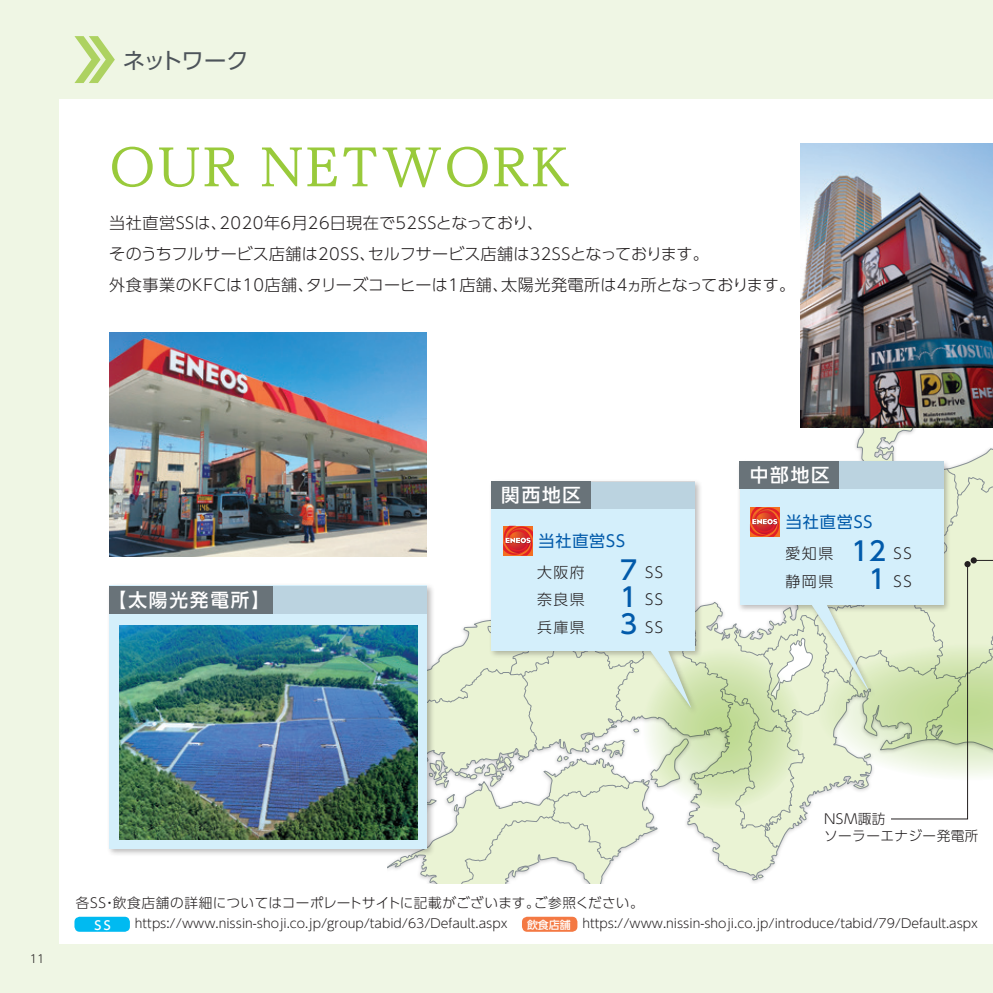
<style>
.page{position:relative;width:993px;height:993px;background:#fff}
.page>*{position:absolute;margin:0;border:0;box-sizing:border-box;transform-origin:0 0}
.t1{font:500 50.93px "UD Reimin Pro";letter-spacing:.03em;color:#99ca3b}
.t2{font:500 26.07px/27.3px "UD Shin Go Pro";color:#015aaa;text-align:justify}
.t3{font:22.4px "UD Shin Go Pro";letter-spacing:-.055em;color:#4d545a}
.t4{font:500 18.55px "UD Shin Go Pro";letter-spacing:.1em;color:#fff}
.t5{font:300 16.1px/31px "UD Shin Go Pro";letter-spacing:.01em;color:#231f20}
.t6{font:16.1px "UD Shin Go Pro";letter-spacing:.05em;color:#015aaa}
.t7{font:300 14.88px/27.3px "UD Shin Go Pro";letter-spacing:.1em;color:#231f20;text-align:justify}
.t8{font:300 13.65px/17.3px "UD Shin Go Pro";letter-spacing:.03em;color:#231f20}
.t9{font:300 12.42px "UD Shin Go Pro";color:#231f20}
.t10{font:500 12.25px "UD Shin Go Pro";color:#fff}
.t11{font:300 11.2px "UD Shin Go Pro";color:#231f20}
.s1{font-weight:500;font-size:10.85px;color:#fff}
</style>
<div class="page">
<div style="left:0;top:0;width:992px;height:992px;background:#eff6e4"></div>
<div style="left:60px;top:99px;width:932px;height:844px;background:#fff"></div>
<img style="left:109px;top:332px;width:318px;height:224px">
<img style="left:800px;top:144px;width:192px;height:283px">
<div style="left:106px;top:582px;width:328px;height:274px;background:#231f20;opacity:.3"></div>
<div style="left:109px;top:585px;width:318px;height:263px;background:#d4effb"></div>
<img style="left:119px;top:625px;width:268px;height:213px">
<svg style="left:74px;top:36px;width:41px;height:47px"></svg>
<div style="left:739px;top:461px;width:204px;height:28px;background:#bbd3e0"></div>
<div style="left:739px;top:461px;width:99px;height:28px;background:#697379"></div>
<div style="left:109px;top:585px;width:318px;height:28px;background:#bbd3e0"></div>
<div style="left:109px;top:585px;width:164px;height:28px;background:#697379"></div>
<div style="left:522px;top:916px;width:55px;height:15px;background:#f47943;border-radius:5px"></div>
<div style="left:74px;top:916px;width:56px;height:15px;background:#00baf1;border-radius:5px"></div>
<svg style="left:387px;top:465px;width:605px;height:418px"></svg>
<h3 class="t3" style="left:123px;top:43px;width:127px">ネットワーク</h3>
<h1 class="t1" style="left:109px;top:125px;width:462px">OUR NETWORK</h1>
<p class="t5" style="left:109px;top:206px;width:687px">当社直営SSは、2020年6月26日現在で52SSとなっており、<br>そのうちフルサービス店舗は20SS、セルフサービス店舗は32SSとなっております。<br>外食事業のKFCは10店舗、タリーズコーヒーは1店舗、太陽光発電所は4ヵ所となっております。</p>
<h3 class="t4" style="left:108px;top:584px;width:163px">【太陽光発電所】</h3>
<h3 class="t4" style="left:501px;top:480px;width:81px">関西地区</h3>
<p class="t6" style="left:538px;top:528px;width:88px">当社直営SS</p>
<p class="t7" style="left:537px;top:558px;width:49px">大阪府奈良県兵庫県</p>
<p class="t7" style="left:645px;top:558px;width:20px">SS SS SS</p>
<h2 class="t2" style="left:620px;top:555px;width:19px">7<br>1<br>3</h2>
<h3 class="t4" style="left:749px;top:460px;width:81px">中部地区</h3>
<p class="t6" style="left:785px;top:508px;width:88px">当社直営SS</p>
<p class="t7" style="left:785px;top:539px;width:49px">愛知県静岡県</p>
<p class="t7" style="left:893px;top:539px;width:20px">SS<br>SS</p>
<h2 class="t2" style="left:851px;top:536px;width:36px;text-align:right">12<br>1</h2>
<p class="t11" style="left:30px;top:949px;width:16px">11</p>
<p class="t8" style="left:76px;top:893px;width:569px">各SS・飲食店舗の詳細についてはコーポレートサイトに記載がございます。ご参照ください。</p>
<p class="t8" style="left:823px;top:809px;width:156px">NSM諏訪<br>ソーラーエナジー発電所</p>
<p class="t10" style="left:94px;top:914px;width:18px">SS</p>
<p class="t9" style="left:135px;top:913px;width:374px">https://www.nissin-shoji.co.jp/group/tabid/63/Default.aspx</p>
<p class="t9" style="left:527px;top:912px;width:452px"><span class="s1">飲食店舗</span> https://www.nissin-shoji.co.jp/introduce/tabid/79/Default.aspx</p>
</div>
